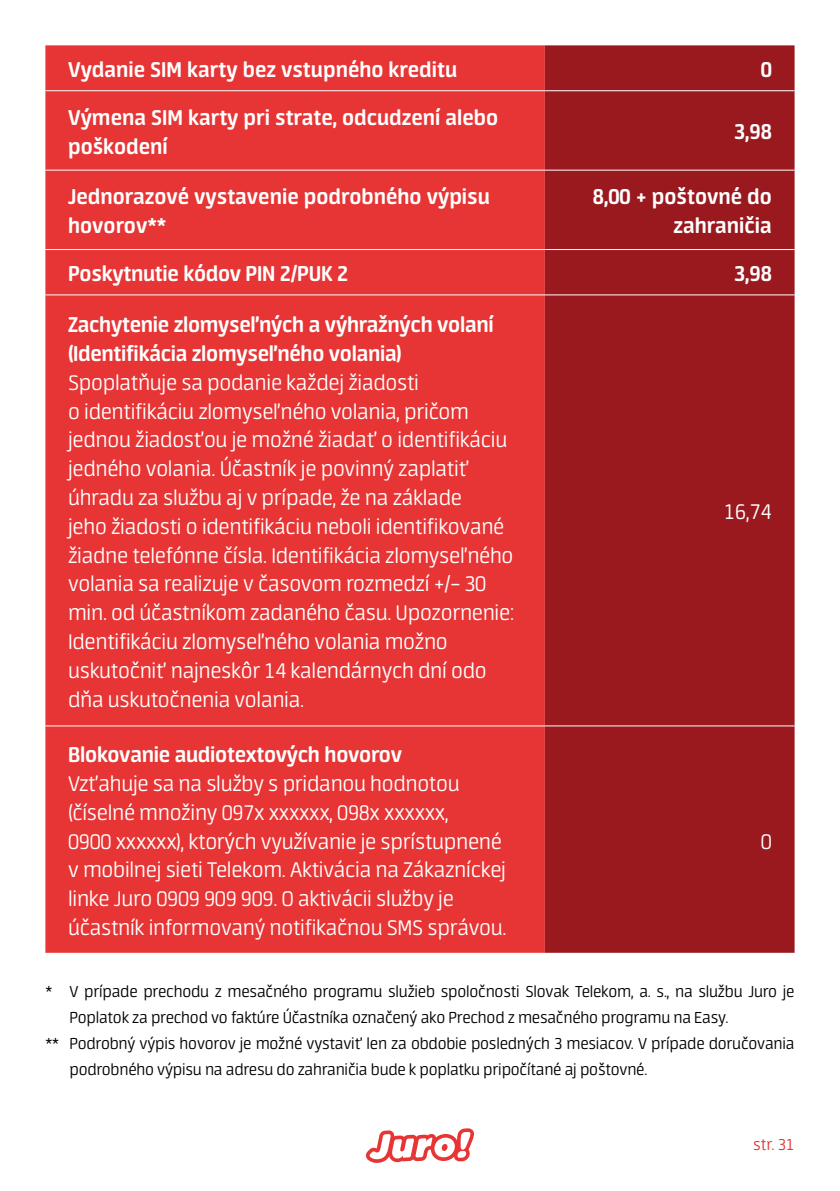
<style>
.page{position:relative;width:840px;height:1191px;background:#fff}
.page>*{position:absolute;margin:0;border:0;box-sizing:border-box;transform-origin:0 0}
.t1{font:300 24px/28.8px "Neuron";letter-spacing:-.01em;color:#fff}
.t2{font:700 24px/28.8px "Neuron";color:#fff}
.t3{font:300 18px "Neuron";letter-spacing:-.01em;color:#000}
.t4{font:300 18px "Neuron";color:#e73434}
</style>
<div class="page">
<svg style="left:366px;top:1128px;width:108px;height:34px"></svg>
<div style="left:45px;top:45px;width:499px;height:907px;background:#e73434"></div>
<div style="left:544px;top:45px;width:250px;height:907px;background:#9a191e"></div>
<hr style="left:45px;top:90px;width:499px;height:1px;background:#fff">
<hr style="left:544px;top:90px;width:250px;height:1px;background:#fff">
<hr style="left:45px;top:294px;width:499px;height:1px;background:#fff">
<hr style="left:544px;top:294px;width:250px;height:1px;background:#fff">
<hr style="left:45px;top:725px;width:499px;height:1px;background:#fff">
<hr style="left:544px;top:725px;width:250px;height:1px;background:#fff">
<hr style="left:45px;top:249px;width:499px;height:1px;background:#fff">
<hr style="left:544px;top:249px;width:250px;height:1px;background:#fff">
<hr style="left:45px;top:170px;width:499px;height:1px;background:#fff">
<hr style="left:544px;top:170px;width:250px;height:1px;background:#fff">
<p class="t2" style="left:68px;top:55px;width:390px">Vydanie SIM karty bez vstupného kreditu</p>
<p class="t2" style="left:760px;top:55px;width:13px">0</p>
<p class="t2" style="left:68px;top:103px;width:431px">Výmena SIM karty pri strate, odcudzení alebo poškodení</p>
<p class="t2" style="left:733px;top:117px;width:39px">3,98</p>
<p class="t2" style="left:68px;top:182px;width:423px">Jednorazové vystavenie podrobného výpisu hovorov**</p>
<p class="t2" style="left:592px;top:182px;width:180px;text-align:right">8,00 + poštovné do zahraničia</p>
<p class="t2" style="left:68px;top:259px;width:281px">Poskytnutie kódov PIN 2/PUK 2</p>
<p class="t2" style="left:733px;top:259px;width:39px">3,98</p>
<p class="t2" style="left:68px;top:310px;width:427px">Zachytenie zlomyseľných a výhražných volaní (Identifikácia zlomyseľného volania)</p>
<p class="t1" style="left:68px;top:368px;width:447px">Spoplatňuje sa podanie každej žiadosti<br>o identifikáciu zlomyseľného volania, pričom jednou žiadosťou je možné žiadať o identifikáciu jedného volania. Účastník je povinný zaplatiť úhradu za službu aj v prípade, že na základe<br>jeho žiadosti o identifikáciu neboli identifikované žiadne telefónne čísla. Identifikácia zlomyseľného volania sa realizuje v časovom rozmedzí +/– 30 min. od účastníkom zadaného času. Upozornenie:<br>Identifikáciu zlomyseľného volania možno uskutočniť najneskôr 14 kalendárnych dní odo dňa uskutočnenia volania.</p>
<p class="t1" style="left:723px;top:498px;width:49px">16,74</p>
<p class="t2" style="left:68px;top:740px;width:335px">Blokovanie audiotextových hovorov</p>
<p class="t1" style="left:68px;top:769px;width:439px">Vzťahuje sa na služby s pridanou hodnotou (číselné množiny 097x xxxxxx, 098x xxxxxx,<br>0900 xxxxxx), ktorých využívanie je sprístupnené v mobilnej sieti Telekom. Aktivácia na Zákazníckej linke Juro 0909 909 909. O aktivácii služby je účastník informovaný notifikačnou SMS správou.</p>
<p class="t1" style="left:760px;top:827px;width:13px">0</p>
<p class="t3" style="left:45px;top:981px;width:750px">* V prípade prechodu z mesačného programu služieb spoločnosti Slovak Telekom, a. s., na službu Juro je</p>
<p class="t3" style="left:69px;top:1007px;width:660px">Poplatok za prechod vo faktúre Účastníka označený ako Prechod z mesačného programu na Easy.</p>
<p class="t3" style="left:45px;top:1033px;width:750px">** Podrobný výpis hovorov je možné vystaviť len za obdobie posledných 3 mesiacov. V prípade doručovania</p>
<p class="t3" style="left:69px;top:1059px;width:579px">podrobného výpisu na adresu do zahraničia bude k poplatku pripočítané aj poštovné.</p>
<p class="t4" style="left:752px;top:1135px;width:43px">str. 31</p>
</div>
